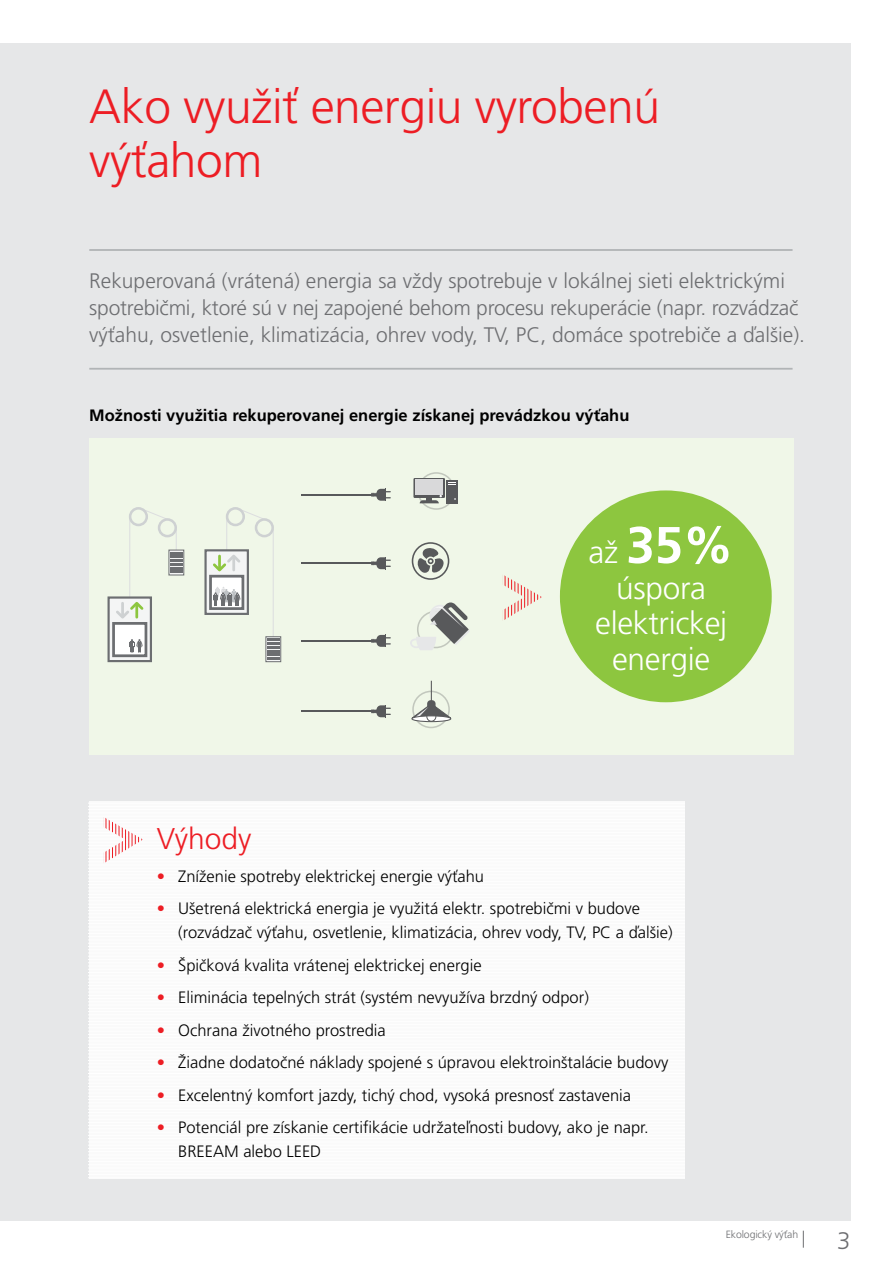
<style>
.page{position:relative;width:893px;height:1263px;background:#fff}
.page>*{position:absolute;margin:0;border:0;box-sizing:border-box;transform-origin:0 0}
.t1{font:700 51.45px "Frutiger CE";color:#fff}
.t2{font:300 48px/54px "Frutiger CE";letter-spacing:-.01em;color:#ed1d24}
.t3{font:300 31.65px/35.5px "Frutiger CE";letter-spacing:-.01em;color:#fff;text-align:center}
.t4{font:300 30px "Frutiger CE";color:#ed1d24}
.t5{font:300 24px "Frutiger CE";color:#6d6e71}
.t6{font:300 21px/27px "Frutiger CE";color:#6d6e71}
.t7{font:300 16.5px/24px "Frutiger CE";color:#000}
.t8{font:700 16.5px "Frutiger CE";color:#000}
.t9{font:300 10.5px "Frutiger CE";letter-spacing:-.01em;color:#6d6e71}
.s1{font-weight:300;font-size:31.65px}
.s2{color:#ed1d24}
</style>
<div class="page">
<div style="left:0;top:43px;width:850px;height:1177px;background:#e6e7e8"></div>
<svg style="left:803px;top:1231px;width:1px;height:17px"></svg>
<div style="left:89px;top:438px;width:704px;height:317px;background:#f0f7e8"></div>
<hr style="left:129px;top:518px;width:1px;height:144px;background:#dcdddf">
<hr style="left:176px;top:529px;width:1px;height:44px;background:#dcdddf">
<div style="left:169px;top:550px;width:15px;height:25px;border:1px solid #6c6e71"></div>
<svg style="left:170px;top:552px;width:12px;height:21px"></svg>
<svg style="left:143px;top:510px;width:22px;height:12px"></svg>
<div style="left:129px;top:507px;width:19px;height:19px;border:3px solid #ced1d2;border-radius:50%"></div>
<div style="left:158px;top:518px;width:19px;height:19px;border:3px solid #ced1d2;border-radius:50%"></div>
<svg style="left:111px;top:599px;width:38px;height:60px"></svg>
<div style="left:108px;top:596px;width:44px;height:66px;border:2px solid #6c6e71"></div>
<div style="left:114px;top:623px;width:32px;height:33px;background:#fff"></div>
<div style="left:112px;top:622px;width:35px;height:35px;border:3px solid #6c6e71"></div>
<svg style="left:113px;top:599px;width:33px;height:22px"></svg>
<svg style="left:129px;top:639px;width:14px;height:14px"></svg>
<hr style="left:226px;top:518px;width:1px;height:96px;background:#dcdddf">
<hr style="left:273px;top:529px;width:1px;height:133px;background:#dcdddf">
<div style="left:266px;top:637px;width:15px;height:25px;background:#6c6e71"></div>
<div style="left:266px;top:636px;width:15px;height:26px;border:1px solid #6c6e71"></div>
<svg style="left:267px;top:639px;width:12px;height:21px"></svg>
<svg style="left:240px;top:510px;width:22px;height:12px"></svg>
<div style="left:226px;top:507px;width:19px;height:19px;border:3px solid #ced1d2;border-radius:50%"></div>
<div style="left:255px;top:518px;width:19px;height:19px;border:3px solid #ced1d2;border-radius:50%"></div>
<svg style="left:207px;top:552px;width:39px;height:60px"></svg>
<div style="left:204px;top:549px;width:45px;height:66px;border:2px solid #6c6e71"></div>
<div style="left:211px;top:576px;width:32px;height:33px;background:#fff"></div>
<div style="left:209px;top:575px;width:35px;height:35px;border:3px solid #6c6e71"></div>
<svg style="left:210px;top:552px;width:33px;height:22px"></svg>
<svg style="left:213px;top:587px;width:27px;height:19px"></svg>
<hr style="left:89px;top:249px;width:703px;height:2px;background:#b1b4b6">
<hr style="left:89px;top:368px;width:703px;height:2px;background:#b1b4b6">
<div style="left:89px;top:801px;width:596px;height:378px;background:#fff"></div>
<hr style="left:89px;top:1181px;width:596px;height:1px;background:#fff">
<hr style="left:89px;top:1184px;width:596px;height:1px;background:#fff">
<hr style="left:89px;top:1187px;width:596px;height:1px;background:#fff">
<hr style="left:89px;top:1190px;width:596px;height:1px;background:#fff">
<hr style="left:89px;top:1194px;width:596px;height:1px;background:#fff">
<hr style="left:89px;top:1197px;width:596px;height:1px;background:#fff">
<hr style="left:89px;top:1200px;width:596px;height:1px;background:#fff">
<hr style="left:89px;top:1203px;width:596px;height:1px;background:#fff">
<hr style="left:89px;top:1207px;width:596px;height:1px;background:#fff">
<hr style="left:89px;top:1210px;width:596px;height:1px;background:#fff">
<hr style="left:89px;top:1213px;width:596px;height:1px;background:#fff">
<svg style="left:105px;top:817px;width:38px;height:46px"></svg>
<svg style="left:371px;top:488px;width:20px;height:13px"></svg>
<hr style="left:302px;top:494px;width:70px;height:1px;background:#58595b">
<svg style="left:371px;top:557px;width:20px;height:12px"></svg>
<hr style="left:302px;top:562px;width:70px;height:2px;background:#58595b">
<svg style="left:371px;top:635px;width:20px;height:12px"></svg>
<hr style="left:302px;top:640px;width:70px;height:2px;background:#58595b">
<svg style="left:371px;top:705px;width:20px;height:12px"></svg>
<hr style="left:302px;top:711px;width:70px;height:1px;background:#58595b">
<div style="left:417px;top:472px;width:38px;height:38px;border:2px solid #58595b;border-radius:50%"></div>
<div style="left:413px;top:478px;width:32px;height:20px;background:linear-gradient(to bottom,#58595b,#58595b)"></div>
<div style="left:415px;top:480px;width:28px;height:15px;background:#d9d9da"></div>
<svg style="left:420px;top:495px;width:22px;height:8px"></svg>
<div style="left:447px;top:480px;width:11px;height:23px;background:#58595b"></div>
<svg style="left:448px;top:482px;width:8px;height:3px"></svg>
<div style="left:412px;top:691px;width:38px;height:37px;border:2px solid #58595b;border-radius:50%"></div>
<svg style="left:412px;top:716px;width:39px;height:6px"></svg>
<div style="left:411px;top:715px;width:40px;height:7px;border:1px solid #58595b;border-radius:50%"></div>
<div style="left:427px;top:710px;width:9px;height:11px;border:1px solid #58595b;border-radius:5px"></div>
<svg style="left:411px;top:681px;width:41px;height:38px"></svg>
<svg style="left:416px;top:547px;width:29px;height:28px"></svg>
<div style="left:412px;top:542px;width:37px;height:38px;border:2px solid #58595b;border-radius:50%"></div>
<svg style="left:410px;top:602px;width:59px;height:48px"></svg>
<div style="left:560px;top:490px;width:212px;height:212px;background:#8dc63f;border-radius:50%"></div>
<svg style="left:504px;top:575px;width:38px;height:45px"></svg>
<h2 class="t2" style="left:89px;top:79px;width:572px">Ako využiť energiu vyrobenú výťahom</h2>
<p class="t6" style="left:89px;top:267px;width:717px">Rekuperovaná (vrátená) energia sa vždy spotrebuje v lokálnej sieti elektrickými spotrebičmi, ktoré sú v nej zapojené behom procesu rekuperácie (napr. rozvádzač výťahu, osvetlenie, klimatizácia, ohrev vody, TV, PC, domáce spotrebiče a ďalšie).</p>
<p class="t8" style="left:89px;top:406px;width:542px">Možnosti využitia rekuperovanej energie získanej prevádzkou výťahu</p>
<h1 class="t1" style="left:589px;top:516px;width:147px"><span class="s1">až</span> 35%</h1>
<h3 class="t3" style="left:595px;top:570px;width:134px">úspora elektrickej energie</h3>
<h3 class="t4" style="left:157px;top:821px;width:96px">Výhody</h3>
<p class="t7" style="left:157px;top:864px;width:329px"><span class="s2">•</span> Zníženie spotreby elektrickej energie výťahu</p>
<p class="t7" style="left:178px;top:896px;width:496px;text-indent:-21px"><span class="s2">•</span> Ušetrená elektrická energia je využitá elektr. spotrebičmi v budove (rozvádzač výťahu, osvetlenie, klimatizácia, ohrev vody, TV, PC a ďalšie)</p>
<p class="t7" style="left:157px;top:953px;width:326px"><span class="s2">•</span> Špičková kvalita vrátenej elektrickej energie</p>
<p class="t7" style="left:157px;top:985px;width:433px"><span class="s2">•</span> Eliminácia tepelných strát (systém nevyužíva brzdný odpor)</p>
<p class="t7" style="left:157px;top:1018px;width:230px"><span class="s2">•</span> Ochrana životného prostredia</p>
<p class="t7" style="left:157px;top:1050px;width:513px"><span class="s2">•</span> Žiadne dodatočné náklady spojené s úpravou elektroinštalácie budovy</p>
<p class="t7" style="left:157px;top:1083px;width:476px"><span class="s2">•</span> Excelentný komfort jazdy, tichý chod, vysoká presnosť zastavenia</p>
<p class="t7" style="left:178px;top:1115px;width:472px;text-indent:-21px"><span class="s2">•</span> Potenciál pre získanie certifikácie udržateľnosti budovy, ako je napr.<br>BREEAM alebo LEED</p>
<p class="t9" style="left:726px;top:1228px;width:74px">Ekologický výťah</p>
<h3 class="t5" style="left:837px;top:1227px;width:15px">3</h3>
</div>
